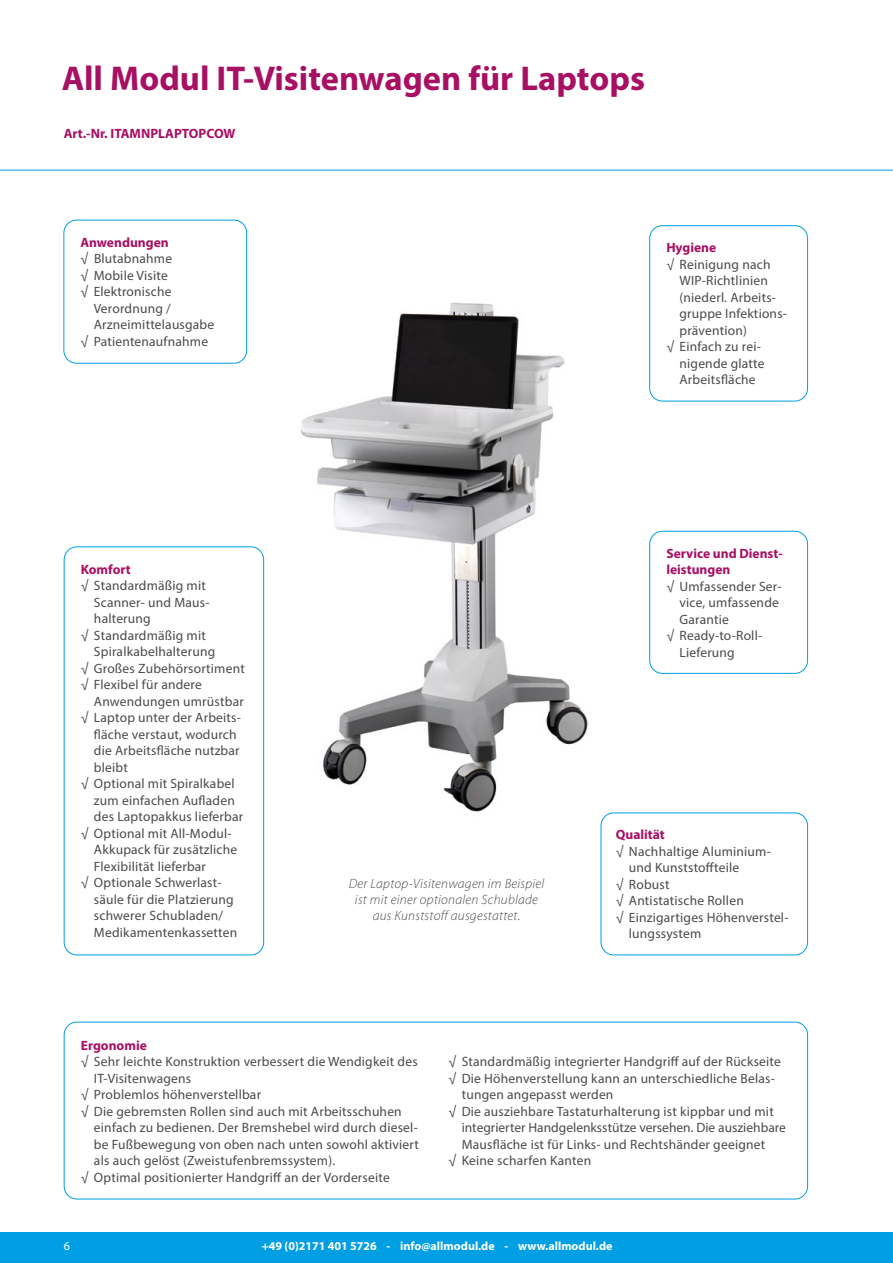
<style>
.page{position:relative;width:893px;height:1263px;background:#fff}
.page>*{position:absolute;margin:0;border:0;box-sizing:border-box;transform-origin:0 0}
.Kleinere_topkop{font:700 34.5px "Myriad Pro";color:#a71063}
.t1{font:13.5px/16.5px "Myriad Pro";letter-spacing:.015em;color:#4a4a49}
.t2{font:700 13.5px/16.2px "Myriad Pro";color:#a71063}
.Platte_tekst{font:italic 300 13.5px/16.2px "Myriad Pro";letter-spacing:.02em;color:#4a4a49;text-align:center}
.t3{font:700 12px "Myriad Pro";color:#fff}
.t4{font:12px "Myriad Pro";color:#fff}
</style>
<div class="page">
<hr style="left:0;top:170px;width:893px;height:1px;background:#009fe3">
<img style="left:264px;top:302px;width:337px;height:590px">
<div style="left:63px;top:220px;width:184px;height:144px;border:1px solid #009fe3;border-radius:13px"></div>
<div style="left:64px;top:1022px;width:744px;height:177px;border:1px solid #009fe3;border-radius:13px"></div>
<div style="left:64px;top:546px;width:200px;height:409px;border:1px solid #009fe3;border-radius:13px"></div>
<div style="left:649px;top:531px;width:159px;height:143px;border:1px solid #009fe3;border-radius:13px"></div>
<div style="left:601px;top:812px;width:207px;height:143px;border:1px solid #009fe3;border-radius:13px"></div>
<div style="left:649px;top:225px;width:159px;height:176px;border:1px solid #009fe3;border-radius:13px"></div>
<div style="left:0;top:1232px;width:893px;height:31px;background:#009fe3"></div>
<p class="Kleinere_topkop" style="left:62px;top:56px;width:585px">All Modul IT-Visitenwagen für Laptops</p>
<p class="t2" style="left:64px;top:125px;width:173px">Art.-Nr. ITAMNPLAPTOPCOW</p>
<p class="t2" style="left:80px;top:234px;width:90px">Anwendungen</p>
<p class="t1" style="left:80px;top:250px;width:93px">√ Blutabnahme</p>
<p class="t1" style="left:80px;top:267px;width:89px">√ Mobile Visite</p>
<p class="t1" style="left:94px;top:283px;width:122px;text-indent:-13px">√ Elektronische<br>Verordnung /<br>Arzneimittelausgabe</p>
<p class="t1" style="left:80px;top:333px;width:129px">√ Patientenaufnahme</p>
<p class="t2" style="left:666px;top:239px;width:51px">Hygiene</p>
<p class="t1" style="left:679px;top:256px;width:109px;text-indent:-13px">√ Reinigung nach<br>WIP-Richtlinien (niederl. Arbeits&shy;gruppe Infektions&shy;prävention)</p>
<p class="t1" style="left:679px;top:338px;width:87px;text-indent:-13px">√ Einfach zu rei&shy;nigende glatte<br>Arbeitsfläche</p>
<p class="t2" style="left:81px;top:560px;width:52px">Komfort</p>
<p class="t1" style="left:94px;top:577px;width:116px;text-indent:-13px">√ Standardmäßig mit<br>Scanner- und Maus&shy;halterung</p>
<p class="t1" style="left:94px;top:627px;width:123px;text-indent:-13px">√ Standardmäßig mit<br>Spiralkabelhalterung</p>
<p class="t1" style="left:81px;top:660px;width:166px">√ Großes Zubehörsortiment</p>
<p class="t1" style="left:94px;top:676px;width:151px;text-indent:-13px">√ Flexibel für andere<br>Anwendungen umrüstbar</p>
<p class="t1" style="left:94px;top:709px;width:148px;text-indent:-13px">√ Laptop unter der Arbeits&shy;fläche verstaut, wodurch die Arbeitsfläche nutzbar bleibt</p>
<p class="t1" style="left:94px;top:775px;width:151px;text-indent:-13px">√ Optional mit Spiralkabel zum einfachen Auf-laden des Laptopakkus lieferbar</p>
<p class="t1" style="left:94px;top:825px;width:145px;text-indent:-13px">√ Optional mit All-Modul-<br>Akkupack für zusätzliche<br>Flexibilität lieferbar</p>
<p class="t1" style="left:94px;top:874px;width:145px;text-indent:-13px">√ Optionale Schwerlast&shy;säule für die Platzierung schwerer Schubladen/<br>Medikamentenkassetten</p>
<p class="Platte_tekst" style="left:349px;top:875px;width:197px">Der Laptop-Visitenwagen im Beispiel ist mit einer optionalen Schublade aus Kunststoff ausgestattet.</p>
<p class="t2" style="left:666px;top:545px;width:118px">Service und Dienst&shy;leistungen</p>
<p class="t1" style="left:679px;top:578px;width:104px;text-indent:-13px">√ Umfassender Ser&shy;vice, umfassende<br>Garantie</p>
<p class="t1" style="left:679px;top:627px;width:84px;text-indent:-13px">√ Ready-to-Roll-<br>Lieferung</p>
<p class="t2" style="left:616px;top:826px;width:51px">Qualität</p>
<p class="t1" style="left:629px;top:843px;width:143px;text-indent:-13px">√ Nachhaltige Aluminium&shy;und Kunststoffteile</p>
<p class="t1" style="left:616px;top:876px;width:55px">√ Robust</p>
<p class="t1" style="left:616px;top:892px;width:130px">√ Antistatische Rollen</p>
<p class="t1" style="left:629px;top:909px;width:161px;text-indent:-13px">√ Einzigartiges Höhenverstel&shy;lungssystem</p>
<p class="t2" style="left:81px;top:1036px;width:68px">Ergonomie</p>
<p class="t1" style="left:94px;top:1053px;width:325px;text-indent:-13px">√ Sehr leichte Konstruktion verbessert die Wendigkeit des<br>IT-Visitenwagens</p>
<p class="t1" style="left:81px;top:1086px;width:182px">√ Problemlos höhenverstellbar</p>
<p class="t1" style="left:94px;top:1102px;width:326px;text-indent:-13px">√ Die gebremsten Rollen sind auch mit Arbeitsschuhen einfach zu bedienen. Der Bremshebel wird durch diesel&shy;be Fußbewegung von oben nach unten sowohl aktiviert als auch gelöst (Zweistufenbremssystem).</p>
<p class="t1" style="left:81px;top:1168px;width:311px">√ Optimal positionierter Handgriff an der Vorderseite</p>
<p class="t1" style="left:448px;top:1053px;width:334px">√ Standardmäßig integrierter Handgriff auf der Rückseite</p>
<p class="t1" style="left:462px;top:1069px;width:315px;text-indent:-13px">√ Die Höhenverstellung kann an unterschiedliche Belas&shy;tungen angepasst werden</p>
<p class="t1" style="left:462px;top:1102px;width:326px;text-indent:-13px">√ Die ausziehbare Tastaturhalterung ist kippbar und mit integrierter Handgelenksstütze versehen. Die ausziehbare<br>Mausfläche ist für Links- und Rechtshänder geeignet</p>
<p class="t1" style="left:448px;top:1152px;width:144px">√ Keine scharfen Kanten</p>
<p class="t4" style="left:64px;top:1239px;width:8px">6</p>
<p class="t3" style="left:262px;top:1238px;width:352px">+49 (0)2171 401 5726 - info@allmodul.de - www.allmodul.de</p>
</div>
